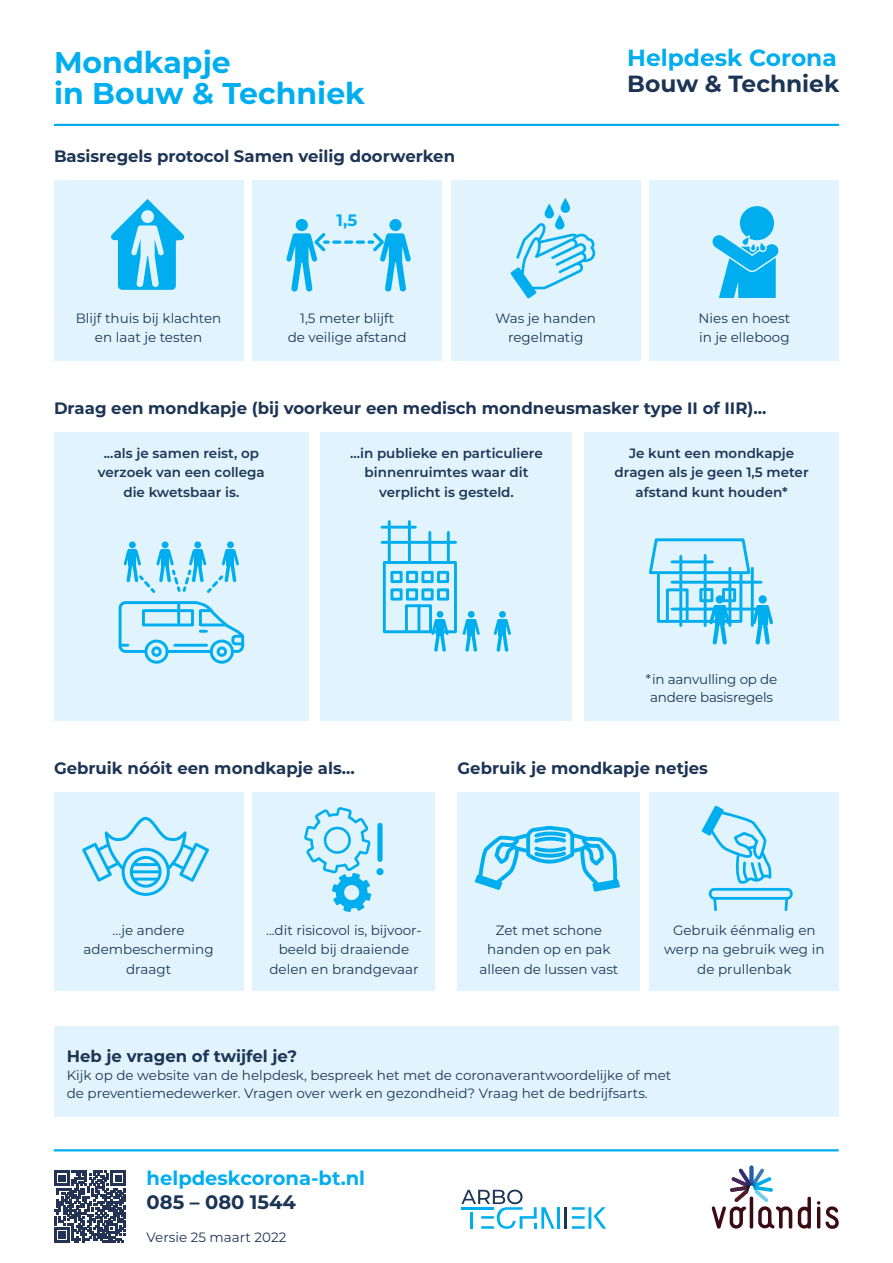
<style>
.page{position:relative;width:893px;height:1263px;background:#fff}
.page>*{position:absolute;margin:0;border:0;box-sizing:border-box;transform-origin:0 0}
.t1{font:700 30px "Montserrat";color:#00aeef}
.t2{font:700 23.4px/26.2px "Montserrat";color:#00aeef}
.t3{font:700 19.5px "Montserrat";color:#00aeef}
.t4{font:700 19.5px "Montserrat";color:#1d3555}
.t5{font:700 16.5px "Montserrat";color:#1d3555}
.t6{font:700 16.5px "Montserrat";color:#00aeef}
.Body_Nieuw{font:13.5px/19.5px "Montserrat";color:#1d3555;text-align:center}
.Body_Nieuw-2{font:600 13.5px/19.5px "Montserrat";color:#1d3555;text-align:center}
.s1{color:#1d3555}
</style>
<div class="page">
<svg style="left:712px;top:1165px;width:80px;height:64px"></svg>
<svg style="left:798px;top:1196px;width:13px;height:33px"></svg>
<svg style="left:817px;top:1201px;width:22px;height:28px"></svg>
<hr style="left:564px;top:1207px;width:3px;height:22px;background:#1d3555">
<hr style="left:557px;top:1207px;width:3px;height:22px;background:#00aeef">
<svg style="left:572px;top:1207px;width:34px;height:22px"></svg>
<svg style="left:461px;top:1189px;width:94px;height:40px"></svg>
<hr style="left:54px;top:1149px;width:785px;height:2px;background:#00aeef">
<hr style="left:54px;top:124px;width:785px;height:2px;background:#00aeef">
<div style="left:650px;top:180px;width:189px;height:180px;background:#e1f4fd"></div>
<svg style="left:712px;top:206px;width:67px;height:91px"></svg>
<div style="left:253px;top:180px;width:189px;height:180px;background:#e1f4fd"></div>
<svg style="left:286px;top:219px;width:125px;height:73px"></svg>
<div style="left:451px;top:180px;width:189px;height:180px;background:#e1f4fd"></div>
<svg style="left:510px;top:198px;width:85px;height:101px"></svg>
<div style="left:54px;top:180px;width:189px;height:180px;background:#e1f4fd"></div>
<svg style="left:111px;top:199px;width:73px;height:91px"></svg>
<div style="left:54px;top:1026px;width:785px;height:90px;background:#e1f4fd"></div>
<div style="left:650px;top:792px;width:189px;height:198px;background:#e1f4fd"></div>
<div style="left:54px;top:792px;width:189px;height:198px;background:#e1f4fd"></div>
<svg style="left:702px;top:805px;width:91px;height:106px"></svg>
<div style="left:253px;top:792px;width:182px;height:198px;background:#e1f4fd"></div>
<div style="left:457px;top:792px;width:183px;height:198px;background:#e1f4fd"></div>
<svg style="left:304px;top:807px;width:80px;height:105px"></svg>
<svg style="left:475px;top:826px;width:145px;height:66px"></svg>
<svg style="left:82px;top:817px;width:127px;height:79px"></svg>
<div style="left:584px;top:432px;width:255px;height:288px;background:#e1f4fd"></div>
<div style="left:321px;top:432px;width:251px;height:288px;background:#e1f4fd"></div>
<div style="left:383px;top:561px;width:74px;height:72px;border:3px solid #00aeef"></div>
<div style="left:390px;top:588px;width:13px;height:12px;border:3px solid #00aeef"></div>
<div style="left:406px;top:588px;width:12px;height:12px;border:3px solid #00aeef"></div>
<div style="left:421px;top:588px;width:13px;height:12px;border:3px solid #00aeef"></div>
<div style="left:437px;top:588px;width:12px;height:12px;border:3px solid #00aeef"></div>
<div style="left:390px;top:571px;width:13px;height:12px;border:3px solid #00aeef"></div>
<div style="left:406px;top:571px;width:12px;height:12px;border:3px solid #00aeef"></div>
<div style="left:421px;top:571px;width:13px;height:12px;border:3px solid #00aeef"></div>
<div style="left:437px;top:571px;width:12px;height:12px;border:3px solid #00aeef"></div>
<hr style="left:388px;top:521px;width:3px;height:40px;background:#00aeef">
<hr style="left:408px;top:521px;width:3px;height:40px;background:#00aeef">
<hr style="left:382px;top:541px;width:74px;height:3px;background:#00aeef">
<hr style="left:382px;top:526px;width:33px;height:3px;background:#00aeef">
<hr style="left:428px;top:532px;width:3px;height:30px;background:#00aeef">
<hr style="left:447px;top:532px;width:3px;height:30px;background:#00aeef">
<div style="left:405px;top:604px;width:27px;height:28px;border:3px solid #00aeef"></div>
<hr style="left:417px;top:606px;width:3px;height:25px;background:#00aeef">
<svg style="left:431px;top:619px;width:18px;height:33px"></svg>
<div style="left:437px;top:611px;width:6px;height:7px;background:#00aeef;border-radius:50%"></div>
<svg style="left:462px;top:619px;width:18px;height:33px"></svg>
<div style="left:468px;top:611px;width:7px;height:7px;background:#00aeef;border-radius:50%"></div>
<svg style="left:494px;top:619px;width:17px;height:33px"></svg>
<div style="left:499px;top:611px;width:7px;height:7px;background:#00aeef;border-radius:50%"></div>
<div style="left:54px;top:432px;width:255px;height:288px;background:#e1f4fd"></div>
<div style="left:129px;top:541px;width:7px;height:7px;background:#00aeef;border-radius:50%"></div>
<div style="left:162px;top:541px;width:6px;height:7px;background:#00aeef;border-radius:50%"></div>
<div style="left:194px;top:541px;width:7px;height:7px;background:#00aeef;border-radius:50%"></div>
<div style="left:227px;top:541px;width:7px;height:7px;background:#00aeef;border-radius:50%"></div>
<div style="left:210px;top:640px;width:24px;height:24px;border:3px solid #00aeef;border-radius:50%"></div>
<div style="left:217px;top:646px;width:10px;height:11px;border:3px solid #00aeef;border-radius:50%"></div>
<svg style="left:118px;top:549px;width:127px;height:105px"></svg>
<hr style="left:177px;top:604px;width:3px;height:19px;background:#00aeef">
<div style="left:144px;top:640px;width:25px;height:24px;border:3px solid #00aeef;border-radius:50%"></div>
<div style="left:151px;top:646px;width:11px;height:11px;border:3px solid #00aeef;border-radius:50%"></div>
<div style="left:142px;top:609px;width:52px;height:17px;border:3px solid #00aeef"></div>
<div style="left:657px;top:572px;width:85px;height:51px;border:3px solid #00aeef"></div>
<div style="left:699px;top:588px;width:14px;height:14px;border:3px solid #00aeef"></div>
<div style="left:722px;top:588px;width:14px;height:14px;border:3px solid #00aeef"></div>
<hr style="left:679px;top:556px;width:3px;height:69px;background:#00aeef">
<hr style="left:704px;top:555px;width:3px;height:70px;background:#00aeef">
<hr style="left:672px;top:581px;width:89px;height:3px;background:#00aeef">
<hr style="left:672px;top:608px;width:89px;height:2px;background:#00aeef">
<hr style="left:728px;top:568px;width:3px;height:57px;background:#00aeef">
<hr style="left:751px;top:568px;width:3px;height:57px;background:#00aeef">
<div style="left:666px;top:588px;width:23px;height:34px;border:3px solid #00aeef"></div>
<svg style="left:752px;top:605px;width:21px;height:40px"></svg>
<div style="left:759px;top:595px;width:8px;height:8px;background:#00aeef;border-radius:50%"></div>
<svg style="left:709px;top:605px;width:21px;height:40px"></svg>
<div style="left:716px;top:595px;width:8px;height:8px;background:#00aeef;border-radius:50%"></div>
<svg style="left:649px;top:538px;width:103px;height:38px"></svg>
<svg style="left:54px;top:1170px;width:72px;height:73px"></svg>
<svg style="left:54px;top:1171px;width:72px;height:71px"></svg>
<p class="t1" style="left:54px;top:40px;width:178px">Mondkapje</p>
<p class="t1" style="left:54px;top:72px;width:313px">in Bouw &amp; Techniek</p>
<p class="t5" style="left:54px;top:144px;width:403px">Basisregels protocol Samen veilig doorwerken</p>
<p class="Body_Nieuw" style="left:76px;top:308px;width:147px">Blijf thuis bij klachten en laat je testen</p>
<p class="t6" style="left:337px;top:209px;width:22px">1,5</p>
<p class="Body_Nieuw" style="left:288px;top:308px;width:120px">1,5 meter blijft<br>de veilige afstand</p>
<p class="Body_Nieuw" style="left:496px;top:308px;width:102px">Was je handen</p>
<p class="Body_Nieuw" style="left:508px;top:327px;width:77px">regelmatig</p>
<p class="t2" style="left:627px;top:43px;width:214px">Helpdesk Corona<br><span class="s1">Bouw &amp; Techniek</span></p>
<p class="Body_Nieuw" style="left:699px;top:308px;width:93px;text-align:left">Nies en hoest in je elleboog</p>
<p class="t5" style="left:54px;top:396px;width:714px">Draag een mondkapje (bij voorkeur een medisch mondneusmasker type II of IIR)...</p>
<p class="Body_Nieuw-2" style="left:104px;top:443px;width:157px">...als je samen reist, op</p>
<p class="Body_Nieuw-2" style="left:98px;top:462px;width:168px">verzoek van een collega</p>
<p class="Body_Nieuw-2" style="left:123px;top:482px;width:117px">die kwetsbaar is.</p>
<p class="Body_Nieuw-2" style="left:350px;top:443px;width:194px">...in publieke en particuliere binnenruimtes waar dit verplicht is gesteld.</p>
<p class="Body_Nieuw-2" style="left:614px;top:443px;width:196px">Je kunt een mondkapje dragen als je geen 1,5 meter afstand kunt houden*</p>
<p class="Body_Nieuw" style="left:646px;top:669px;width:133px">*in aanvulling op de</p>
<p class="Body_Nieuw" style="left:650px;top:687px;width:124px">andere basisregels</p>
<p class="t5" style="left:54px;top:756px;width:302px">Gebruik nóóit een mondkapje als...</p>
<p class="t5" style="left:457px;top:756px;width:252px">Gebruik je mondkapje netjes</p>
<p class="Body_Nieuw" style="left:84px;top:920px;width:132px">...je andere adembescherming draagt</p>
<p class="Body_Nieuw" style="left:266px;top:920px;width:157px">...dit risicovol is, bijvoor&shy;beeld bij draaiende delen en brandgevaar</p>
<p class="Body_Nieuw" style="left:479px;top:920px;width:140px">Zet met schone handen op en pak alleen de lussen vast</p>
<p class="Body_Nieuw" style="left:664px;top:920px;width:162px">Gebruik éénmalig en werp na gebruik weg in de prullenbak</p>
<p class="t5" style="left:67px;top:1044px;width:232px">Heb je vragen of twijfel je?</p>
<p class="Body_Nieuw" style="left:67px;top:1065px;width:606px">Kijk op de website van de helpdesk, bespreek het met de coronaverantwoordelijke of met</p>
<p class="Body_Nieuw" style="left:67px;top:1083px;width:582px">de preventiemedewerker. Vragen over werk en gezondheid? Vraag het de bedrijfsarts.</p>
<p class="t3" style="left:147px;top:1164px;width:220px">helpdeskcorona-bt.nl</p>
<p class="t4" style="left:147px;top:1188px;width:151px">085 – 080 1544</p>
<p class="Body_Nieuw" style="left:147px;top:1227px;width:141px">Versie 25 maart 2022</p>
</div>
